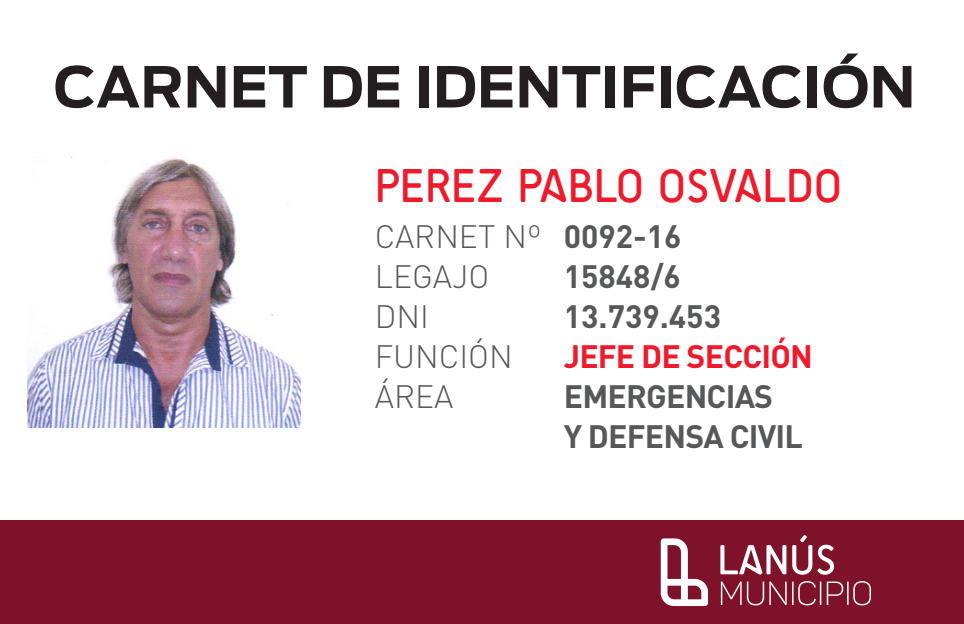
<style>
.page{position:relative;width:964px;height:624px;background:#fff}
.page>*{position:absolute;margin:0;border:0;box-sizing:border-box;transform-origin:0 0}
.t1{font:700 56px "Antenna";color:#231f20}
.t2{font:48px "Sci Fly Sans";color:#ee1b2d}
.t3{font:700 32px/40px "DIN";letter-spacing:-.025em;color:#57585a}
.t4{font:300 32px/40px "DIN";color:#57585a}
.t5{font:700 32px "DIN";letter-spacing:-.025em;color:#ee1b2d}
.s1{font-weight:700}
</style>
<div class="page">
<div style="left:0;top:520px;width:964px;height:104px;background:#7f122b"></div>
<svg style="left:720px;top:545px;width:66px;height:29px"></svg>
<svg style="left:792px;top:535px;width:42px;height:39px"></svg>
<svg style="left:721px;top:581px;width:20px;height:24px"></svg>
<svg style="left:747px;top:581px;width:39px;height:24px"></svg>
<svg style="left:792px;top:581px;width:29px;height:24px"></svg>
<svg style="left:827px;top:581px;width:44px;height:24px"></svg>
<svg style="left:661px;top:538px;width:47px;height:68px"></svg>
<img style="left:28px;top:156px;width:272px;height:271px">
<h1 class="t1" style="left:54px;top:54px;width:863px">CARNET DE IDENTIFICACIÓN</h1>
<h2 class="t2" style="left:375px;top:158px;width:469px">PEREZ PABLO OSVALDO</h2>
<p class="t4" style="left:375px;top:216px;width:308px">CARNET Nº <span class="s1">0092-16<br></span>LEGAJO</p>
<p class="t3" style="left:564px;top:255px;width:119px">15848/6</p>
<p class="t4" style="left:375px;top:296px;width:56px">DNI</p>
<p class="t3" style="left:564px;top:295px;width:159px">13.739.453</p>
<p class="t4" style="left:375px;top:336px;width:139px">FUNCIÓN</p>
<p class="t5" style="left:564px;top:335px;width:251px">JEFE DE SECCIÓN</p>
<p class="t4" style="left:375px;top:376px;width:80px">ÁREA</p>
<p class="t3" style="left:564px;top:375px;width:241px">EMERGENCIAS<br>Y DEFENSA CIVIL</p>
</div>
